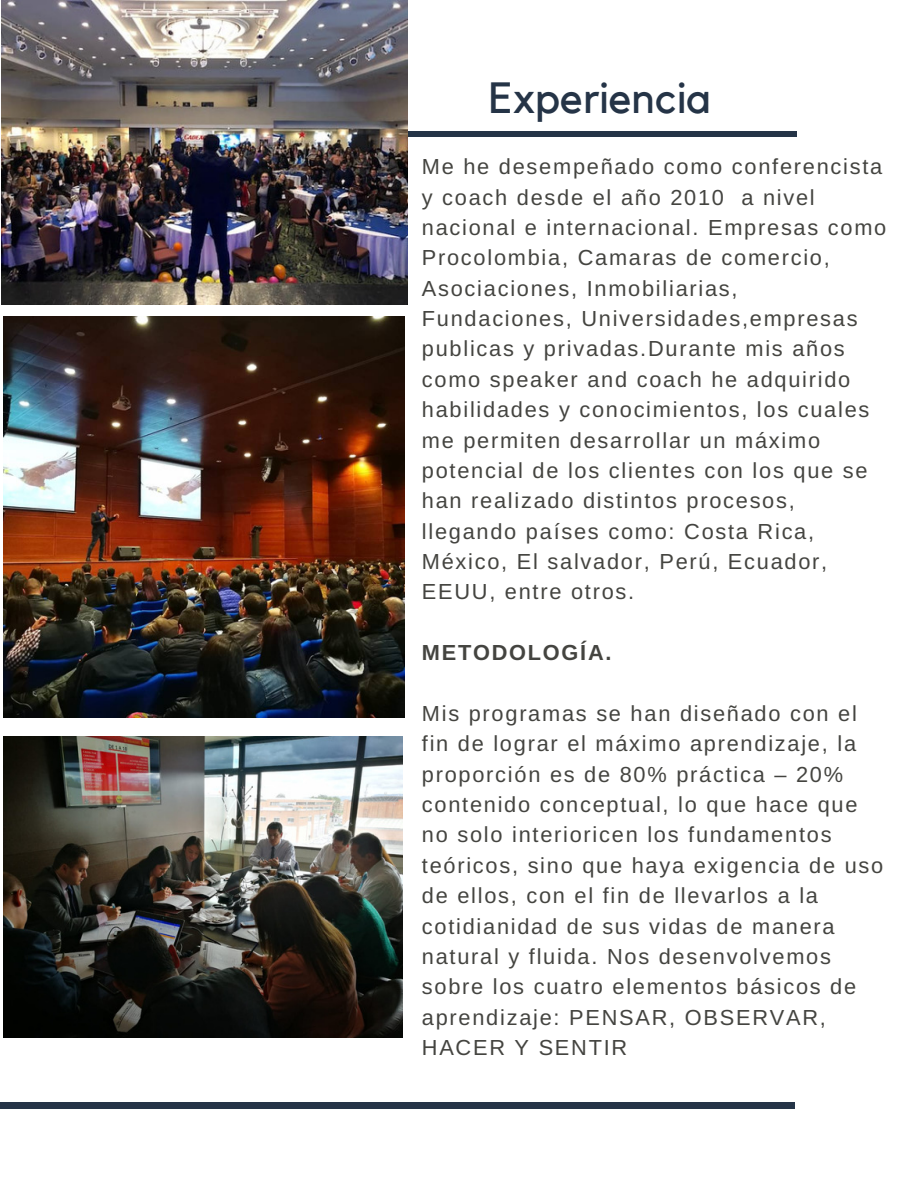
<style>
.page{position:relative;width:918px;height:1188px;background:#fff}
.page>*{position:absolute;margin:0;border:0;box-sizing:border-box;transform-origin:0 0}
.t1{font:43.65px "Kollektif";color:#253447}
.t2{font:21.75px/30.3px "Arimo";letter-spacing:.08em;color:#444440}
.t3{font:700 21.75px "Arimo";letter-spacing:.08em;color:#444440}
</style>
<div class="page">
<div style="left:0;top:1102px;width:795px;height:7px;background:#253447"></div>
<div style="left:403px;top:132px;width:393px;height:5px;background:#253447"></div>
<img style="left:1px;top:0;width:406px;height:305px">
<img style="left:3px;top:316px;width:402px;height:402px">
<img style="left:3px;top:737px;width:400px;height:300px">
<h1 class="t1" style="left:489px;top:78px;width:223px">Experiencia</h1>
<p class="t2" style="left:422px;top:151px;width:466px">Me he desempeñado como conferencista y coach desde el año 2010 a nivel nacional e internacional. Empresas como Procolombia, Camaras de comercio, Asociaciones, Inmobiliarias, Fundaciones, Universidades,empresas publicas y privadas.Durante mis años como speaker and coach he adquirido habilidades y conocimientos, los cuales me permiten desarrollar un máximo potencial de los clientes con los que se han realizado distintos procesos, llegando países como: Costa Rica, México, El salvador, Perú, Ecuador, EEUU, entre otros.</p>
<p class="t3" style="left:422px;top:640px;width:191px">METODOLOGÍA.</p>
<p class="t2" style="left:422px;top:698px;width:463px">Mis programas se han diseñado con el fin de lograr el máximo aprendizaje, la proporción es de 80% práctica – 20% contenido conceptual, lo que hace que no solo interioricen los fundamentos teóricos, sino que haya exigencia de uso de ellos, con el fin de llevarlos a la cotidianidad de sus vidas de manera natural y fluida. Nos desenvolvemos sobre los cuatro elementos básicos de aprendizaje: PENSAR, OBSERVAR, HACER Y SENTIR</p>
</div>
